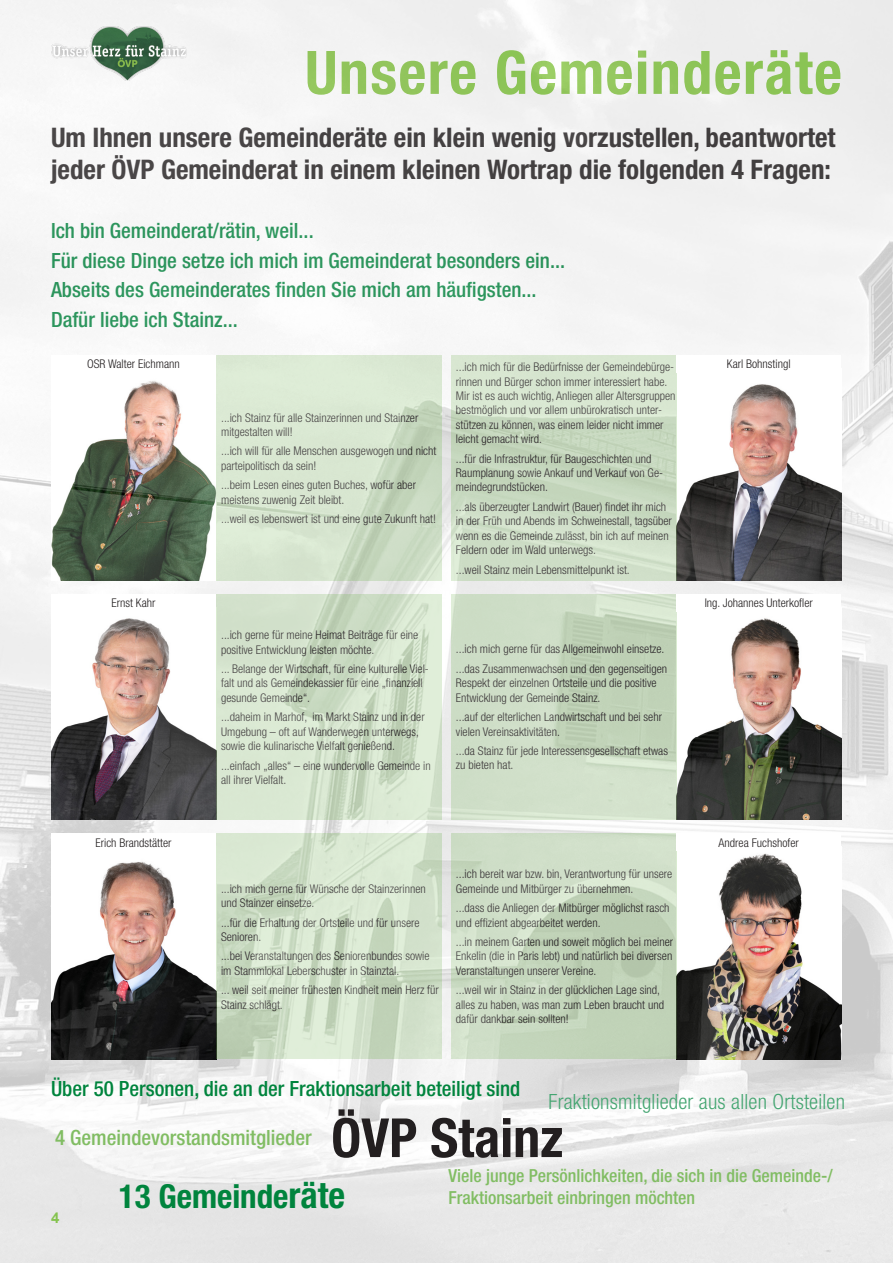
<style>
.page{position:relative;width:893px;height:1263px;background:#fff}
.page>*{position:absolute;margin:0;border:0;box-sizing:border-box;transform-origin:0 0}
.t1{font:700 condensed 60px "Helvetica Neue LT Std";letter-spacing:.025em;color:#84c440}
.t2{font:700 condensed 54px "Helvetica Neue LT Std";color:#231f20}
.t3{font:700 condensed 33px "Helvetica Neue LT Std";color:#00843d}
.t4{font:700 condensed 27px/32.4px "Helvetica Neue LT Std";color:#231f20}
.t5{font:500 condensed 21px/29.4px "Helvetica Neue LT Std";color:#00843d}
.t6{font:300 condensed 21px "Helvetica Neue LT Std";letter-spacing:.01em;color:#44a571}
.t7{font:500 condensed 21px "Helvetica Neue LT Std";color:#81bd63}
.t8{font:500 condensed 18px/21.6px "Helvetica Neue LT Std";color:#81bd63}
.t9{font:700 15px "Arial";color:#84c440}
.t10{font:300 condensed 12px/14.4px "Helvetica Neue LT Std";color:#231f20}
.s1{font-size:36px}
</style>
<div class="page">
<img style="left:0;top:0;width:893px;height:1263px">
<div style="left:676px;top:355px;width:165px;height:17px;background:#fff"></div>
<div style="left:51px;top:355px;width:165px;height:17px;background:#fff"></div>
<div style="left:51px;top:595px;width:165px;height:17px;background:#fff"></div>
<div style="left:676px;top:595px;width:165px;height:17px;background:#fff"></div>
<div style="left:676px;top:834px;width:165px;height:17px;background:#fff"></div>
<div style="left:51px;top:834px;width:165px;height:17px;background:#fff"></div>
<h1 class="t1" style="left:305px;top:36px;width:538px">Unsere Gemeinderäte</h1>
<h3 class="t4" style="left:51px;top:121px;width:786px">Um Ihnen unsere Gemeinderäte ein klein wenig vorzustellen, beantwortet jeder ÖVP Gemeinderat in einem kleinen Wortrap die folgenden 4 Fragen:</h3>
<h3 class="t5" style="left:51px;top:216px;width:516px">Ich bin Gemeinderat/rätin, weil...<br>Für diese Dinge setze ich mich im Gemeinderat besonders ein...<br>Abseits des Gemeinderates finden Sie mich am häufigsten...<br>Dafür liebe ich Stainz...</h3>
<p class="t10" style="left:87px;top:357px;width:94px">OSR Walter Eichmann</p>
<p class="t10" style="left:727px;top:357px;width:65px">Karl Bohnstingl</p>
<p class="t10" style="left:456px;top:360px;width:221px">...ich mich für die Bedürfnisse der Gemeindebürge&shy;rinnen und Bürger schon immer interessiert habe.<br>Mir ist es auch wichtig, Anliegen aller Altersgruppen bestmöglich und vor allem unbürokratisch unter&shy;stützen zu können, was einem leider nicht immer leicht gemacht wird.</p>
<p class="t10" style="left:456px;top:451px;width:209px">...für die Infrastruktur, für Baugeschichten und<br>Raumplanung sowie Ankauf und Verkauf von Ge&shy;meindegrundstücken.</p>
<p class="t10" style="left:456px;top:499px;width:217px">...als überzeugter Landwirt (Bauer) findet ihr mich in der Früh und Abends im Schweinestall, tagsüber wenn es die Gemeinde zulässt, bin ich auf meinen Feldern oder im Wald unterwegs.</p>
<p class="t10" style="left:456px;top:562px;width:175px">...weil Stainz mein Lebensmittelpunkt ist.</p>
<p class="t10" style="left:221px;top:410px;width:199px">...ich Stainz für alle Stainzerinnen und Stainzer mitgestalten will!</p>
<p class="t10" style="left:221px;top:444px;width:217px">...ich will für alle Menschen ausgewogen und nicht parteipolitisch da sein!</p>
<p class="t10" style="left:221px;top:478px;width:196px">...beim Lesen eines guten Buches, wofür aber meistens zuwenig Zeit bleibt.</p>
<p class="t10" style="left:221px;top:512px;width:216px">...weil es lebenswert ist und eine gute Zukunft hat!</p>
<p class="t10" style="left:112px;top:596px;width:45px">Ernst Kahr</p>
<p class="t10" style="left:705px;top:596px;width:110px">Ing. Johannes Unterkofler</p>
<p class="t10" style="left:221px;top:627px;width:199px">...ich gerne für meine Heimat Beiträge für eine positive Entwicklung leisten möchte.</p>
<p class="t10" style="left:221px;top:661px;width:209px">... Belange der Wirtschaft, für eine kulturelle Viel&shy;falt und als Gemeindekassier für eine „finanziell gesunde Gemeinde“.</p>
<p class="t10" style="left:221px;top:710px;width:205px">...daheim in Marhof, im Markt Stainz und in der<br>Umgebung – oft auf Wanderwegen unterwegs, sowie die kulinarische Vielfalt genießend.</p>
<p class="t10" style="left:221px;top:758px;width:211px">...einfach „alles“ – eine wundervolle Gemeinde in all ihrer Vielfalt.</p>
<p class="t10" style="left:456px;top:639px;width:213px;line-height:19.5px">...ich mich gerne für das Allgemeinwohl einsetze. ...das Zusammenwachsen und den gegenseitigen</p>
<p class="t10" style="left:456px;top:676px;width:202px">Respekt der einzelnen Ortsteile und die positive<br>Entwicklung der Gemeinde Stainz.</p>
<p class="t10" style="left:456px;top:710px;width:208px">...auf der elterlichen Landwirtschaft und bei sehr vielen Vereinsaktivitäten.</p>
<p class="t10" style="left:456px;top:743px;width:214px">...da Stainz für jede Interessensgesellschaft etwas zu bieten hat.</p>
<p class="t10" style="left:96px;top:835px;width:77px">Erich Brandstätter</p>
<p class="t10" style="left:719px;top:835px;width:82px">Andrea Fuchshofer</p>
<p class="t10" style="left:221px;top:881px;width:206px">...ich mich gerne für Wünsche der Stainzerinnen und Stainzer einsetze.</p>
<p class="t10" style="left:221px;top:915px;width:200px">...für die Erhaltung der Ortsteile und für unsere<br>Senioren.</p>
<p class="t10" style="left:221px;top:949px;width:210px">...bei Veranstaltungen des Seniorenbundes sowie im Stammlokal Leberschuster in Stainztal.</p>
<p class="t10" style="left:221px;top:983px;width:219px">... weil seit meiner frühesten Kindheit mein Herz für<br>Stainz schlägt.</p>
<p class="t10" style="left:456px;top:867px;width:218px">...ich bereit war bzw. bin, Verantwortung für unsere<br>Gemeinde und Mitbürger zu übernehmen.</p>
<p class="t10" style="left:456px;top:901px;width:215px">...dass die Anliegen der Mitbürger möglichst rasch und effizient abgearbeitet werden.</p>
<p class="t10" style="left:456px;top:934px;width:219px;text-align:justify">...in meinem Garten und soweit möglich bei meiner Enkelin (die in Paris lebt) und natürlich bei diversen Veranstaltungen unserer Vereine.</p>
<p class="t10" style="left:456px;top:983px;width:210px">...weil wir in Stainz in der glücklichen Lage sind, alles zu haben, was man zum Leben braucht und dafür dankbar sein sollten!</p>
<h3 class="t5" style="left:51px;top:1074px;width:471px">Über 50 Personen, die an der Fraktionsarbeit beteiligt sind</h3>
<h3 class="t6" style="left:549px;top:1090px;width:298px">Fraktionsmitglieder aus allen Ortsteilen</h3>
<h2 class="t2" style="left:331px;top:1105px;width:233px">ÖVP Stainz</h2>
<h3 class="t7" style="left:55px;top:1125px;width:258px">4 Gemeindevorstandsmitglieder</h3>
<p class="t9" style="left:51px;top:1207px;width:10px">4</p>
<h3 class="t3" style="left:119px;top:1176px;width:228px">13 Gemeinde<span class="s1">räte</span></h3>
<h3 class="t8" style="left:449px;top:1165px;width:386px">Viele junge Persönlichkeiten, die sich in die Gemeinde-/<br>Fraktionsarbeit einbringen möchten</h3>
</div>
